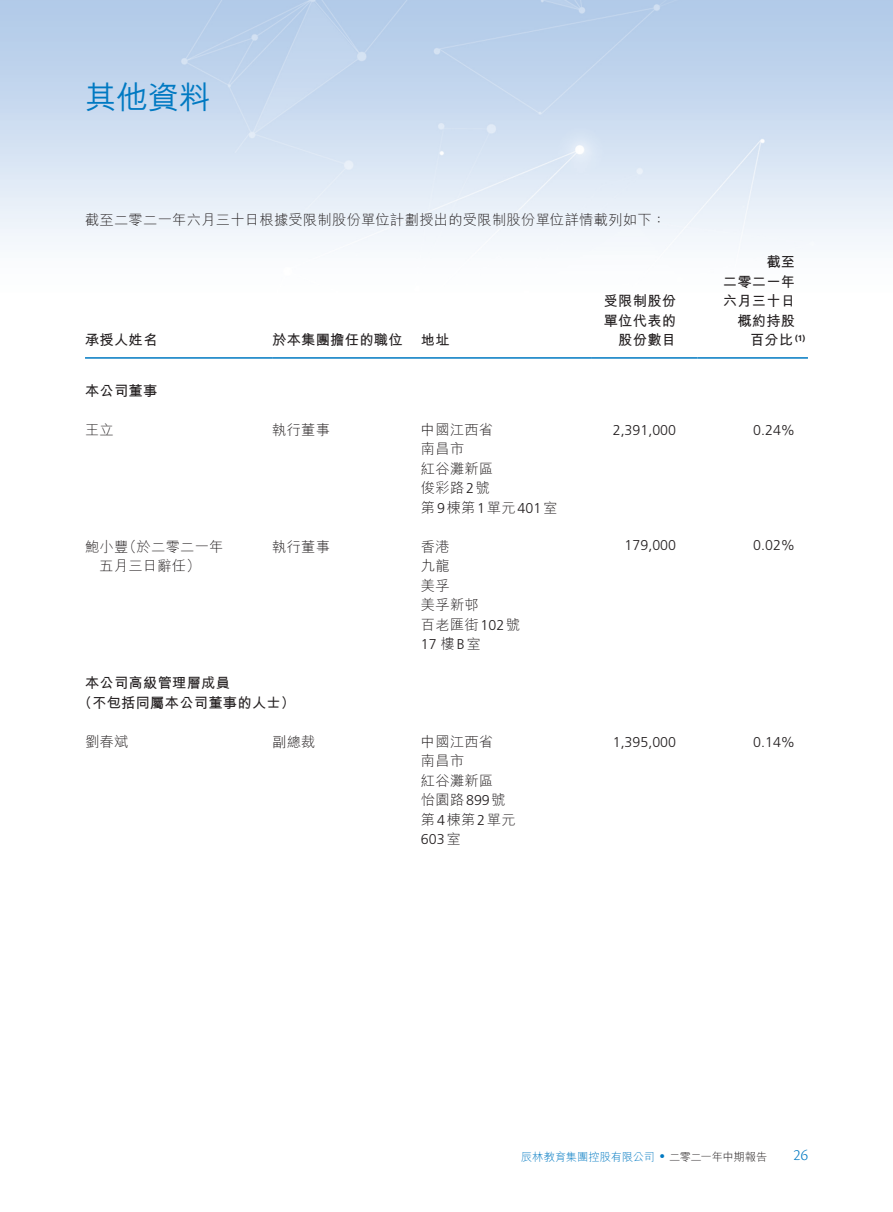
<style>
.page{position:relative;width:893px;height:1212px;background:#fff}
.page>*{position:absolute;margin:0;border:0;box-sizing:border-box;transform-origin:0 0}
.t1{font:500 31.5px "M Hei HK";color:#0079c2}
.t2{font:300 16.5px "Cronos Pro";color:#0079c2}
._50_Table_txt{font:300 14.25px "M Hei HK";letter-spacing:.02em;color:#231f20}
._50_Table_txt-2{font:700 14.25px "M Hei HK";letter-spacing:.02em;color:#231f20}
._50_Table_txt-3{font:300 14.25px "Frutiger LT Std";color:#231f20}
._00_txt{font:300 14.25px "M Hei HK";letter-spacing:.02em;color:#231f20}
.t3{font:300 11.25px "M Hei HK";letter-spacing:-.01em;color:#0079c2}
._50_Table_txt-4{font:700 8.25px "Frutiger LT Std";color:#231f20}
.s1{font-family:"Frutiger LT Std"}
.s2{font-family:"M Hei HK"}
.s3{color:#231f20}
</style>
<div class="page">
<img style="left:0;top:0;width:893px;height:250px">
<hr style="left:85px;top:357px;width:187px;height:2px;background:#0079c2">
<hr style="left:272px;top:357px;width:149px;height:2px;background:#0079c2">
<hr style="left:421px;top:357px;width:170px;height:2px;background:#0079c2">
<hr style="left:591px;top:357px;width:106px;height:2px;background:#0079c2">
<hr style="left:697px;top:357px;width:111px;height:2px;background:#0079c2">
<h1 class="t1" style="left:85px;top:74px;width:127px">其他資料</h1>
<p class="_00_txt" style="left:85px;top:213px;width:582px">截至二零二一年六月三十日根據受限制股份單位計劃授出的受限制股份單位詳情載列如下：</p>
<p class="_50_Table_txt-2" style="left:85px;top:330px;width:74px">承授人姓名</p>
<p class="_50_Table_txt-2" style="left:272px;top:330px;width:132px">於本集團擔任的職位</p>
<p class="_50_Table_txt-2" style="left:421px;top:330px;width:30px">地址</p>
<p class="_50_Table_txt-2" style="left:604px;top:291px;width:74px">受限制股份</p>
<p class="_50_Table_txt-2" style="left:604px;top:310px;width:74px">單位代表的</p>
<p class="_50_Table_txt-2" style="left:618px;top:330px;width:59px">股份數目</p>
<p class="_50_Table_txt-2" style="left:85px;top:380px;width:74px">本公司董事</p>
<p class="_50_Table_txt" style="left:85px;top:422px;width:30px">王立</p>
<p class="_50_Table_txt" style="left:272px;top:422px;width:59px">執行董事</p>
<p class="_50_Table_txt" style="left:421px;top:422px;width:74px">中國江西省</p>
<p class="_50_Table_txt-3" style="left:613px;top:422px;width:65px">2,391,000</p>
<p class="_50_Table_txt" style="left:421px;top:442px;width:45px">南昌市</p>
<p class="_50_Table_txt" style="left:421px;top:461px;width:74px">紅谷灘新區</p>
<p class="_50_Table_txt" style="left:421px;top:481px;width:71px">俊彩路<span class="s1">2</span>號</p>
<p class="_50_Table_txt" style="left:421px;top:500px;width:138px">第<span class="s1">9</span>棟第<span class="s1">1</span>單元<span class="s1">401</span>室</p>
<p class="_50_Table_txt" style="left:122px;top:539px;width:103px">（於二零二一年</p>
<p class="_50_Table_txt" style="left:85px;top:539px;width:45px">鮑小豐</p>
<p class="_50_Table_txt" style="left:99px;top:559px;width:103px">五月三日辭任(</p>
<p class="_50_Table_txt" style="left:272px;top:539px;width:59px">執行董事</p>
<p class="_50_Table_txt" style="left:421px;top:539px;width:30px">香港</p>
<p class="_50_Table_txt" style="left:421px;top:559px;width:30px">九龍</p>
<p class="_50_Table_txt" style="left:421px;top:578px;width:30px">美孚</p>
<p class="_50_Table_txt" style="left:421px;top:598px;width:59px">美孚新邨</p>
<p class="_50_Table_txt" style="left:421px;top:617px;width:101px">百老匯街<span class="s1">102</span>號</p>
<p class="_50_Table_txt-3" style="left:421px;top:636px;width:61px">17<span class="s2">樓</span>B<span class="s2">室</span></p>
<p class="_50_Table_txt-3" style="left:625px;top:537px;width:53px">179,000</p>
<p class="_50_Table_txt-2" style="left:85px;top:673px;width:147px">本公司高級管理層成員</p>
<p class="_50_Table_txt-2" style="left:78px;top:692px;width:219px">（不包括同屬本公司董事的人士(</p>
<p class="_50_Table_txt" style="left:85px;top:734px;width:45px">劉春斌</p>
<p class="_50_Table_txt" style="left:272px;top:734px;width:45px">副總裁</p>
<p class="_50_Table_txt" style="left:421px;top:734px;width:74px">中國江西省</p>
<p class="_50_Table_txt-3" style="left:613px;top:734px;width:65px">1,395,000</p>
<p class="_50_Table_txt" style="left:421px;top:754px;width:45px">南昌市</p>
<p class="_50_Table_txt" style="left:421px;top:773px;width:74px">紅谷灘新區</p>
<p class="_50_Table_txt" style="left:421px;top:793px;width:86px">怡園路<span class="s1">899</span>號</p>
<p class="_50_Table_txt" style="left:421px;top:812px;width:96px">第<span class="s1">4</span>棟第<span class="s1">2</span>單元</p>
<p class="_50_Table_txt-3" style="left:421px;top:831px;width:41px">603<span class="s2">室</span></p>
<p class="_50_Table_txt-2" style="left:766px;top:252px;width:30px">截至</p>
<p class="_50_Table_txt-2" style="left:723px;top:271px;width:74px">二零二一年</p>
<p class="_50_Table_txt-2" style="left:723px;top:291px;width:74px">六月三十日</p>
<p class="_50_Table_txt-2" style="left:737px;top:310px;width:59px">概約持股</p>
<p class="_50_Table_txt-2" style="left:750px;top:330px;width:45px">百分比</p>
<p class="_50_Table_txt-4" style="left:795px;top:333px;width:12px">(1)</p>
<p class="_50_Table_txt-3" style="left:753px;top:422px;width:43px">0.24%</p>
<p class="_50_Table_txt-3" style="left:753px;top:537px;width:43px">0.02%</p>
<p class="_50_Table_txt-3" style="left:753px;top:734px;width:43px">0.14%</p>
<p class="t3" style="left:521px;top:1151px;width:248px">辰林教育集團控股有限公司 <span class="s1">•</span> <span class="s3">二零二一年中期報告</span></p>
<p class="t2" style="left:793px;top:1145px;width:16px">26</p>
</div>
